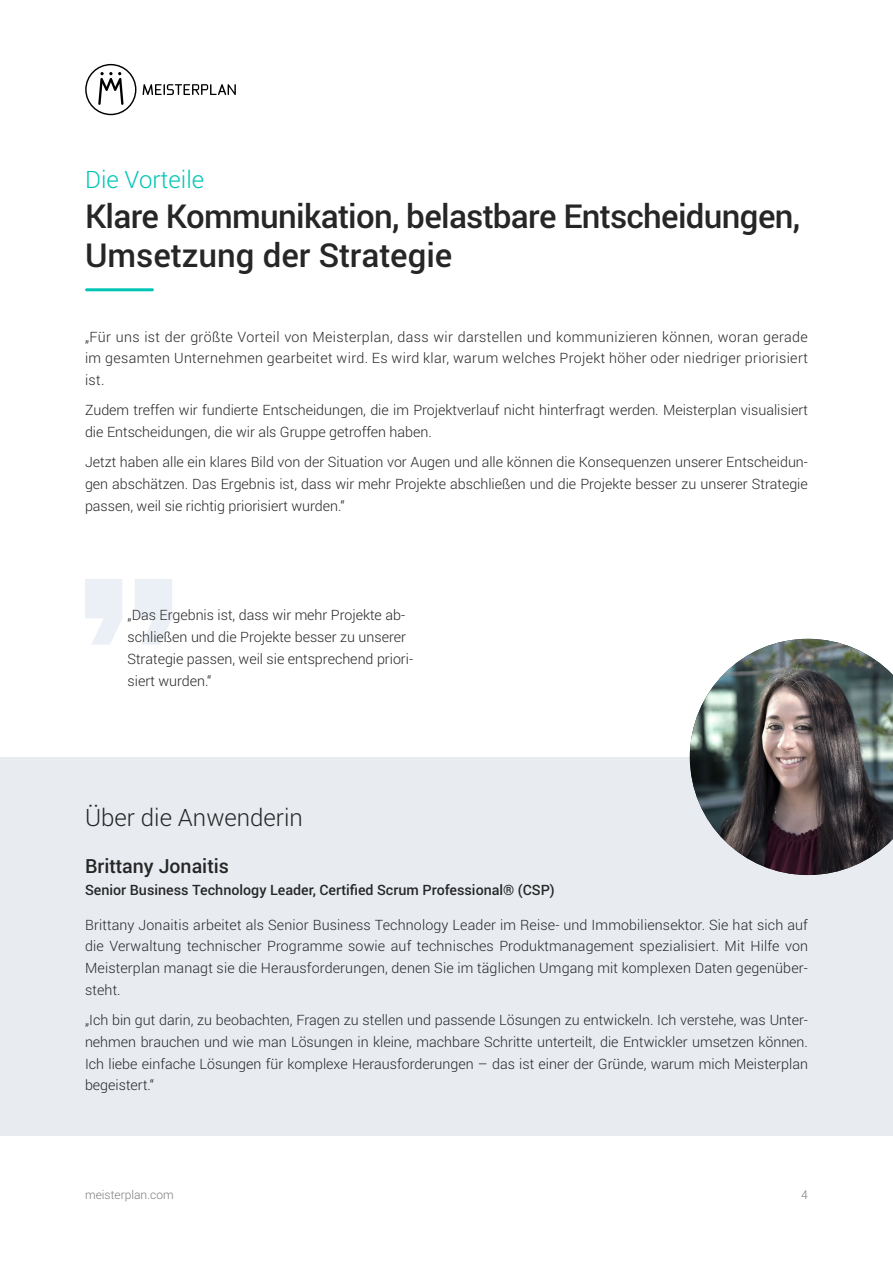
<style>
.page{position:relative;width:893px;height:1263px;background:#fff}
.page>*{position:absolute;margin:0;border:0;box-sizing:border-box;transform-origin:0 0}
.Line_Spacing_H1{font:500 33px/39.6px "Roboto";letter-spacing:-.02em;color:#262626}
.Line_Spacing_Seperat{font:300 24px "Roboto";color:#262626}
.t1{font:300 24px "Roboto";color:#00c5b4}
.Line_Spacing_Paragra{font:500 19.5px "Roboto";color:#262626}
.Line_Spacing_Paragra-2{font:300 14.25px/21.8px "Roboto";color:#262626;text-align:justify}
.Line_Spacing_Seperat-2{font:300 14.25px/21.8px "Roboto";color:#262626;text-align:justify}
.Line_Spacing_Paragra-3{font:500 14.25px "Roboto";color:#262626}
.t2{font:300 12px "Roboto";color:#7d7d7d}
</style>
<div class="page">
<hr style="left:87px;top:288px;width:65px;height:3px;background:#00c5b4">
<svg style="left:85px;top:579px;width:87px;height:66px"></svg>
<div style="left:0;top:757px;width:893px;height:378px;background:#e8ecf1"></div>
<img style="left:690px;top:639px;width:203px;height:236px">
<svg style="left:85px;top:64px;width:51px;height:51px"></svg>
<svg style="left:143px;top:84px;width:93px;height:11px"></svg>
<p class="t1" style="left:85px;top:163px;width:121px">Die Vorteile</p>
<p class="Line_Spacing_H1" style="left:85px;top:195px;width:716px">Klare Kommunikation, belastbare Entscheidungen,<br>Umsetzung der Strategie</p>
<p class="Line_Spacing_Seperat-2" style="left:85px;top:325px;width:724px">„Für uns ist der größte Vorteil von Meisterplan, dass wir darstellen und kommunizieren können, woran gerade im gesamten Unternehmen gearbeitet wird. Es wird klar, warum welches Projekt höher oder niedriger priorisiert ist.</p>
<p class="Line_Spacing_Seperat-2" style="left:85px;top:399px;width:724px">Zudem treffen wir fundierte Entscheidungen, die im Projektverlauf nicht hinterfragt werden. Meisterplan visualisiert die Entscheidungen, die wir als Gruppe getroffen haben.</p>
<p class="Line_Spacing_Seperat-2" style="left:85px;top:451px;width:724px">Jetzt haben alle ein klares Bild von der Situation vor Augen und alle können die Konsequenzen unserer Entscheidun&shy;gen abschätzen. Das Ergebnis ist, dass wir mehr Projekte abschließen und die Projekte besser zu unserer Strategie passen, weil sie richtig priorisiert wurden.“</p>
<p class="Line_Spacing_Paragra-2" style="left:128px;top:604px;width:287px;text-align:left">„Das Ergebnis ist, dass wir mehr Projekte ab&shy;schließen und die Projekte besser zu unserer Strategie passen, weil sie entsprechend priori&shy;siert wurden.“</p>
<p class="Line_Spacing_Seperat" style="left:85px;top:801px;width:219px">Über die Anwenderin</p>
<p class="Line_Spacing_Paragra" style="left:85px;top:853px;width:145px">Brittany Jonaitis</p>
<p class="Line_Spacing_Paragra-3" style="left:85px;top:880px;width:471px">Senior Business Technology Leader, Certified Scrum Professional® (CSP)</p>
<p class="Line_Spacing_Paragra-2" style="left:85px;top:913px;width:724px">Brittany Jonaitis arbeitet als Senior Business Technology Leader im Reise- und Immobiliensektor. Sie hat sich auf die Verwaltung technischer Programme sowie auf technisches Produktmanagement spezialisiert. Mit Hilfe von Meisterplan managt sie die Herausforderungen, denen Sie im täglichen Umgang mit komplexen Daten gegenüber&shy;steht.</p>
<p class="Line_Spacing_Paragra-2" style="left:85px;top:1008px;width:724px">„Ich bin gut darin, zu beobachten, Fragen zu stellen und passende Lösungen zu entwickeln. Ich verstehe, was Unter&shy;nehmen brauchen und wie man Lösungen in kleine, machbare Schritte unterteilt, die Entwickler umsetzen können.<br>Ich liebe einfache Lösungen für komplexe Herausforderungen – das ist einer der Gründe, warum mich Meisterplan begeistert.“</p>
<p class="t2" style="left:85px;top:1186px;width:90px">meisterplan.com</p>
<p class="t2" style="left:801px;top:1186px;width:8px">4</p>
</div>
